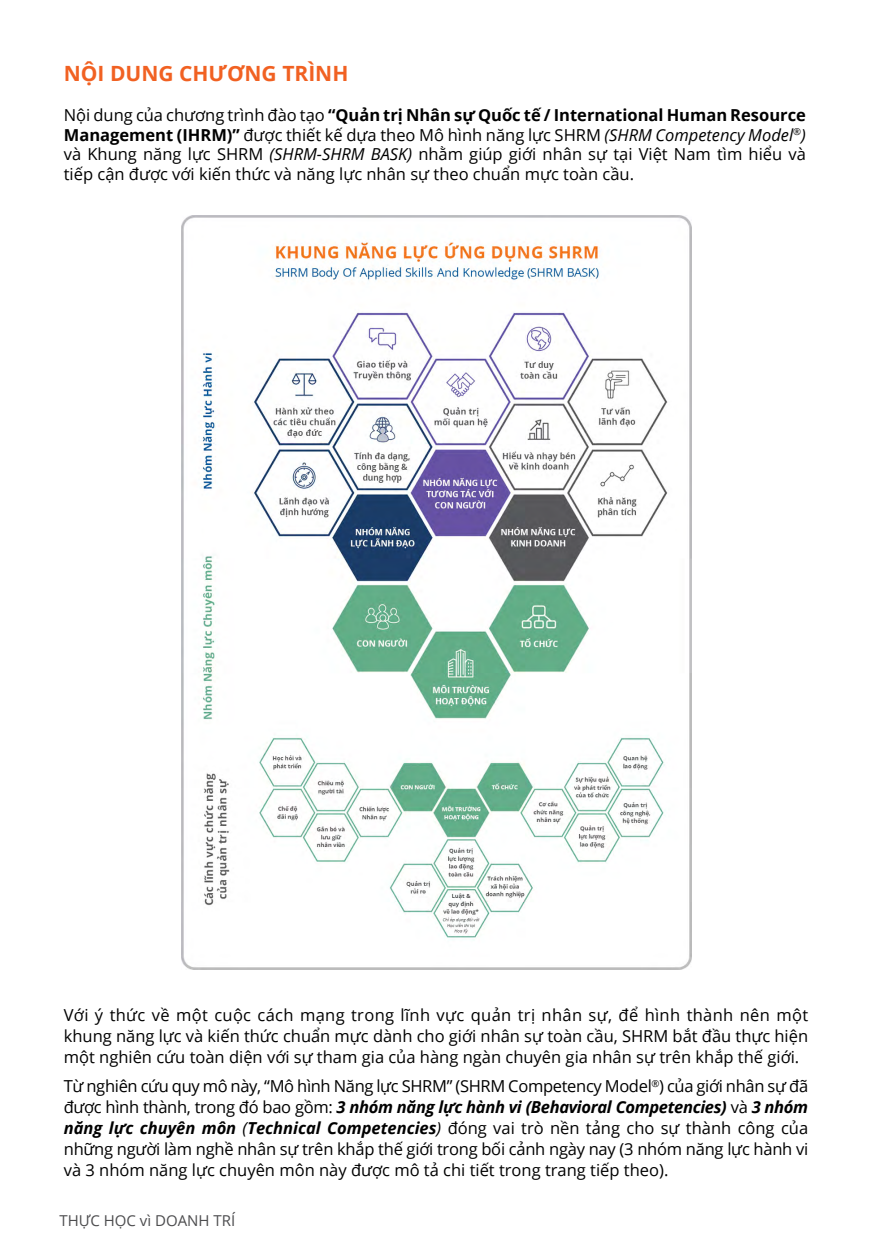
<style>
.page{position:relative;width:872px;height:1255px;background:#fff}
.page>*{position:absolute;margin:0;border:0;box-sizing:border-box;transform-origin:0 0}
.t1{font:700 21px "Open Sans";color:#f16122}
.t2{font:16.5px/21px "Open Sans";color:#000;text-align:justify}
.t3{font:15px "Open Sans";color:#4d4d4f}
.s1{font-weight:700}
.s2{font-style:italic}
.s3{font-weight:700;font-style:italic}
</style>
<div class="page">
<img style="left:182px;top:215px;width:509px;height:754px">
<p class="t1" style="left:64px;top:59px;width:286px">NỘI DUNG CHƯƠNG TRÌNH</p>
<p class="t2" style="left:64px;top:104px;width:743px;line-height:19.8px">Nội dung của chương trình đào tạo <span class="s1">“Quản trị Nhân sự Quốc tế / International Human Resource Management (IHRM)”</span> được thiết kế dựa theo Mô hình năng lực SHRM <span class="s2">(SHRM Competency Model</span><sup>®</sup><span class="s2">) </span>và Khung năng lực SHRM <span class="s2">(SHRM-SHRM BASK)</span> nhằm giúp giới nhân sự tại Việt Nam tìm hiểu và tiếp cận được với kiến thức và năng lực nhân sự theo chuẩn mực toàn cầu.</p>
<p class="t2" style="left:64px;top:1003px;width:746px">Với ý thức về một cuộc cách mạng trong lĩnh vực quản trị nhân sự, để hình thành nên một khung năng lực và kiến thức chuẩn mực dành cho giới nhân sự toàn cầu, SHRM bắt đầu thực hiện một nghiên cứu toàn diện với sự tham gia của hàng ngàn chuyên gia nhân sự trên khắp thế giới.</p>
<p class="t2" style="left:64px;top:1075px;width:746px">Từ nghiên cứu quy mô này, “Mô hình Năng lực SHRM” (SHRM Competency Model<sup>®</sup>) của giới nhân sự đã được hình thành, trong đó bao gồm: <span class="s3">3 nhóm năng lực hành vi (Behavioral Competencies)</span> và <span class="s3">3 nhóm năng lực chuyên môn</span> <span class="s2">(</span><span class="s3">Technical Competencies</span><span class="s2">)</span> đóng vai trò nền tảng cho sự thành công của những người làm nghề nhân sự trên khắp thế giới trong bối cảnh ngày nay (3 nhóm năng lực hành vi và 3 nhóm năng lực chuyên môn này được mô tả chi tiết trong trang tiếp theo).</p>
<p class="t3" style="left:60px;top:1210px;width:177px">THỰC HỌC vì DOANH TRÍ</p>
</div>
